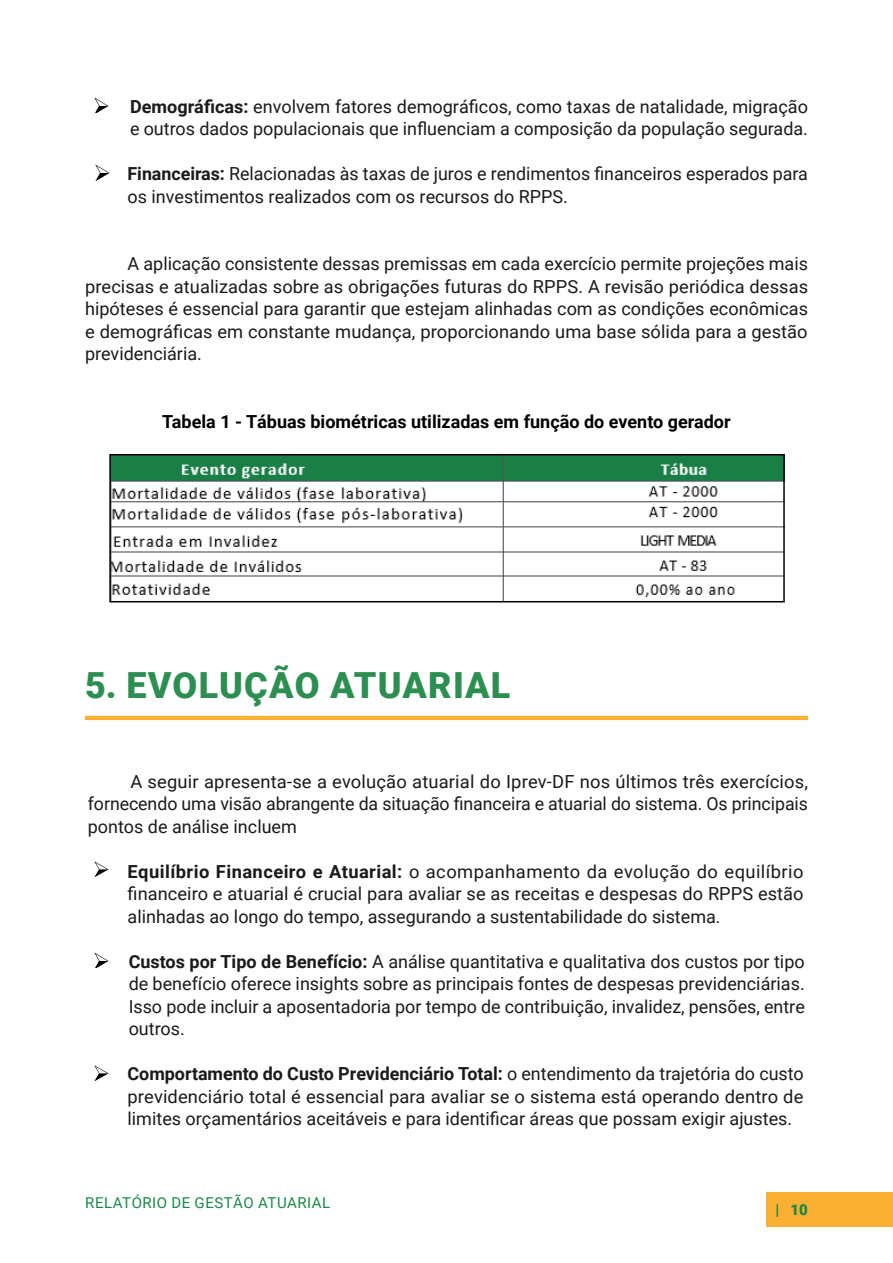
<style>
.page{position:relative;width:893px;height:1263px;background:#fff}
.page>*{position:absolute;margin:0;border:0;box-sizing:border-box;transform-origin:0 0}
.Título{font:900 36px "Roboto";letter-spacing:.035em;color:#2c8f51}
.Corpo{font:18px/22.5px "Roboto";color:#1a1a1a;text-align:justify}
.Título_Imagem{font:700 18px "Roboto";color:#000002}
.t1{font:15px "Roboto";letter-spacing:.035em;color:#188847}
.t2{font:900 15px "Roboto";color:#188847}
.s1{font-weight:700}
.s2{color:#000003}
</style>
<div class="page">
<div style="left:766px;top:1192px;width:127px;height:34px;background:#fbb033"></div>
<hr style="left:85px;top:716px;width:723px;height:4px;background:#fbb033">
<img style="left:112px;top:457px;width:670px;height:142px">
<div style="left:109px;top:454px;width:676px;height:148px;border:2px solid #000"></div>
<img style="left:94px;top:97px;width:15px;height:15px">
<img style="left:95px;top:164px;width:15px;height:16px">
<img style="left:94px;top:861px;width:15px;height:15px">
<img style="left:94px;top:952px;width:15px;height:16px">
<img style="left:94px;top:1065px;width:15px;height:15px">
<p class="Corpo" style="left:104px;top:94px;width:705px;text-align:right"><span class="s1">• Demográficas:</span> envolvem fatores demográficos, como taxas de natalidade, migração e outros dados populacionais que influenciam a composição da população segurada.</p>
<p class="Corpo" style="left:128px;top:162px;width:682px;text-indent:-26px"><span class="s1">• Financeiras:</span> Relacionadas às taxas de juros e rendimentos financeiros esperados para os investimentos realizados com os recursos do RPPS.</p>
<p class="Corpo" style="left:85px;top:252px;width:724px;text-indent:43px">A aplicação consistente dessas premissas em cada exercício permite projeções mais precisas e atualizadas sobre as obrigações futuras do RPPS. A revisão periódica dessas hipóteses é essencial para garantir que estejam alinhadas com as condições econômicas e demográficas em constante mudança, proporcionando uma base sólida para a gestão previdenciária.</p>
<p class="Título_Imagem" style="left:162px;top:408px;width:570px">Tabela 1 - Tábuas biométricas utilizadas em função do <span class="s2">evento gerador</span></p>
<p class="Título" style="left:85px;top:659px;width:427px">5. EVOLUÇÃO ATUARIAL</p>
<p class="Corpo" style="left:88px;top:769px;width:722px;text-indent:43px">A seguir apresenta-se a evolução atuarial do Iprev-DF nos últimos três exercícios, fornecendo uma visão abrangente da situação financeira e atuarial do sistema. Os principais pontos de análise incluem</p>
<p class="Corpo" style="left:128px;top:859px;width:677px;text-indent:-26px"><span class="s1">• Equilíbrio Financeiro e Atuarial:</span> o acompanhamento da evolução do equilíbrio financeiro e atuarial é crucial para avaliar se as receitas e despesas do RPPS estão alinhadas ao longo do tempo, assegurando a sustentabilidade do sistema.</p>
<p class="Corpo" style="left:129px;top:949px;width:678px;text-indent:-26px"><span class="s1">• Custos por Tipo de Benefício:</span> A análise quantitativa e qualitativa dos custos por tipo de benefício oferece insights sobre as principais fontes de despesas previdenciárias.<br>Isso pode incluir a aposentadoria por tempo de contribuição, invalidez, pensões, entre outros.</p>
<p class="Corpo" style="left:128px;top:1062px;width:678px;text-indent:-26px"><span class="s1">• Comportamento do Custo Previdenciário Total:</span> o entendimento da trajetória do custo previdenciário total é essencial para avaliar se o sistema está operando dentro de limites orçamentários aceitáveis e para identificar áreas que possam exigir ajustes.</p>
<p class="t1" style="left:85px;top:1192px;width:246px">RELATÓRIO DE GESTÃO ATUARIAL</p>
<p class="t2" style="left:775px;top:1199px;width:34px">| 10</p>
</div>
